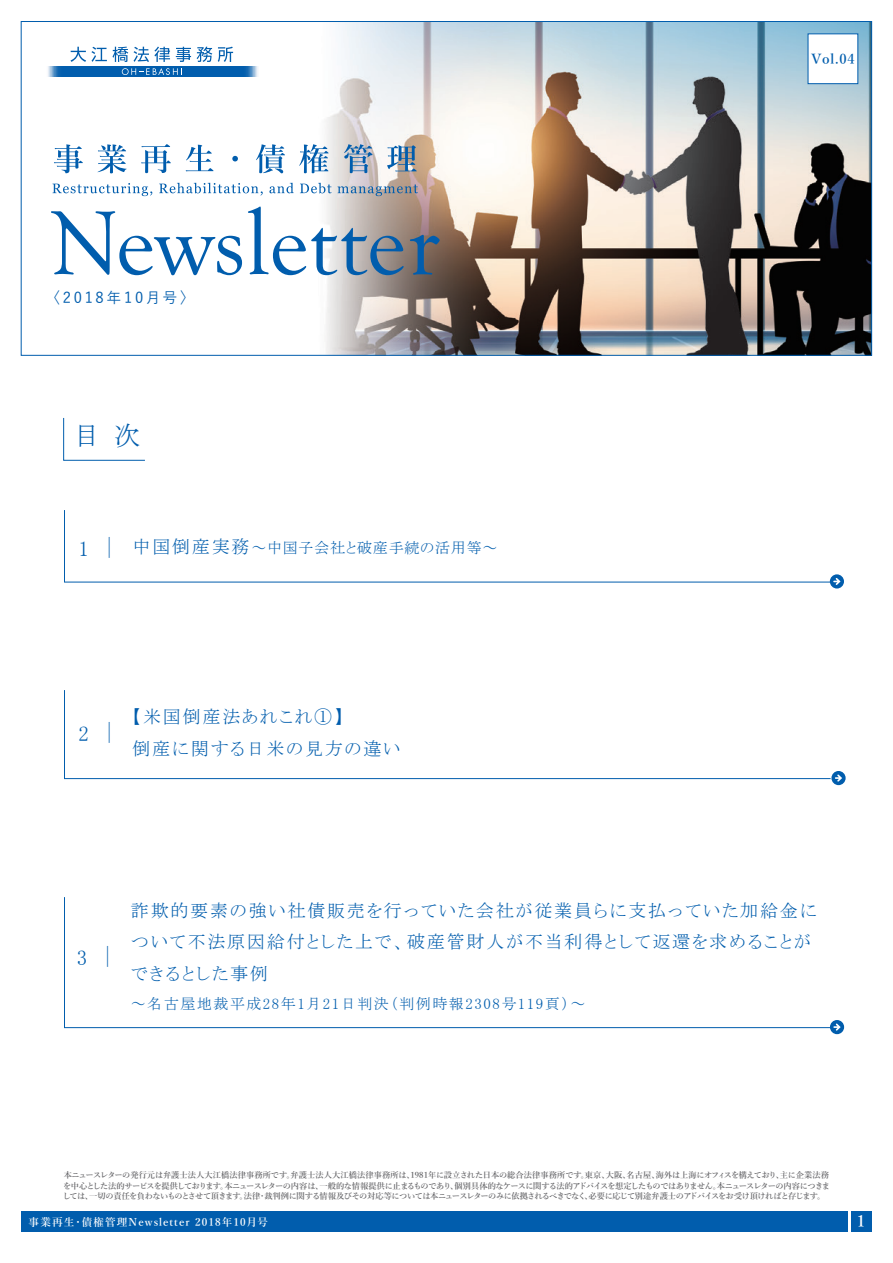
<style>
.page{position:relative;width:893px;height:1263px;background:#fff}
.page>*{position:absolute;margin:0;border:0;box-sizing:border-box;transform-origin:0 0}
.t1{font:27px "MS P Mincho";color:#015dad}
.t2{font:21px "MS P Mincho";color:#015dad}
.t3{font:18px/31.5px "MS P Mincho";letter-spacing:.1em;color:#015dad}
.t4{font:600 15.9px "Yu Mincho";color:#fff}
.t5{font:15px "MS P Mincho";letter-spacing:.1em;color:#015dad}
.t6{font:15px "MS P Mincho";letter-spacing:.05em;color:#015dad}
.t7{font:500 14.85px "Yu Gothic";letter-spacing:.18em;color:#015dad}
.t8{font:600 13.8px "Yu Mincho";color:#015dad}
.t9{font:600 10.65px "Yu Mincho";letter-spacing:.1em;color:#fff}
.t10{font:600 8.25px/10.5px "Yu Mincho";letter-spacing:-.085em;color:#636366;text-align:justify}
.s1{font-size:21px}
.s2{font-size:18px}
</style>
<div class="page">
<div style="left:851px;top:1211px;width:21px;height:21px;background:#015dad"></div>
<div style="left:21px;top:1211px;width:827px;height:21px;background:#015dad"></div>
<svg style="left:64px;top:510px;width:766px;height:73px"></svg>
<svg style="left:830px;top:574px;width:14px;height:14px"></svg>
<svg style="left:64px;top:690px;width:767px;height:89px"></svg>
<svg style="left:831px;top:771px;width:15px;height:14px"></svg>
<svg style="left:64px;top:897px;width:766px;height:131px"></svg>
<svg style="left:830px;top:1020px;width:14px;height:14px"></svg>
<svg style="left:63px;top:417px;width:82px;height:44px"></svg>
<img style="left:52px;top:23px;width:818px;height:331px">
<div style="left:808px;top:33px;width:50px;height:51px;background:#fff;border:1px solid #015dad"></div>
<svg style="left:71px;top:47px;width:15px;height:15px"></svg>
<svg style="left:92px;top:47px;width:15px;height:15px"></svg>
<svg style="left:113px;top:47px;width:15px;height:15px"></svg>
<svg style="left:134px;top:47px;width:36px;height:15px"></svg>
<svg style="left:176px;top:47px;width:15px;height:15px"></svg>
<svg style="left:197px;top:47px;width:15px;height:15px"></svg>
<svg style="left:218px;top:47px;width:15px;height:15px"></svg>
<div style="left:62px;top:66px;width:181px;height:11px;background:#015dad"></div>
<svg style="left:122px;top:68px;width:60px;height:7px"></svg>
<svg style="left:51px;top:211px;width:191px;height:64px"></svg>
<svg style="left:248px;top:206px;width:156px;height:69px"></svg>
<svg style="left:410px;top:235px;width:30px;height:40px"></svg>
<svg style="left:54px;top:144px;width:29px;height:29px"></svg>
<svg style="left:98px;top:144px;width:29px;height:29px"></svg>
<svg style="left:141px;top:144px;width:30px;height:29px"></svg>
<svg style="left:186px;top:145px;width:27px;height:26px"></svg>
<svg style="left:232px;top:156px;width:6px;height:5px"></svg>
<svg style="left:256px;top:144px;width:29px;height:29px"></svg>
<svg style="left:299px;top:144px;width:30px;height:29px"></svg>
<svg style="left:344px;top:144px;width:28px;height:29px"></svg>
<svg style="left:387px;top:145px;width:30px;height:27px"></svg>
<svg style="left:53px;top:183px;width:99px;height:13px"></svg>
<svg style="left:159px;top:183px;width:104px;height:13px"></svg>
<svg style="left:269px;top:183px;width:25px;height:10px"></svg>
<svg style="left:300px;top:183px;width:118px;height:13px"></svg>
<h3 class="t7" style="left:45px;top:284px;width:151px">〈2018年10月号〉</h3>
<h1 class="t1" style="left:73px;top:421px;width:69px">目 次</h1>
<h3 class="t6" style="left:78px;top:540px;width:420px"><span class="s1">1　|　</span><span class="s2">中国倒産実務</span>～中国子会社と破産手続の活用等～</h3>
<h3 class="t3" style="left:132px;top:701px;width:270px">【米国倒産法あれこれ①】<br>倒産に関する日米の見方の違い</h3>
<h2 class="t2" style="left:78px;top:722px;width:51px">2　|　</h2>
<h3 class="t8" style="left:811px;top:51px;width:45px">Vol.04</h3>
<h3 class="t3" style="left:131px;top:894px;width:687px">詐欺的要素の強い社債販売を行っていた会社が従業員らに支払っていた加給金について不法原因給付とした上で、破産管財人が不当利得として返還を求めることができるとした事例</h3>
<h3 class="t5" style="left:131px;top:996px;width:456px">～名古屋地裁平成28年1月21日判決（判例時報2308号119頁）～</h3>
<h2 class="t2" style="left:77px;top:946px;width:51px">3　|　</h2>
<p class="t10" style="left:63px;top:1170px;width:769px">本ニュースレターの発行元は弁護士法人大江橋法律事務所です。弁護士法人大江橋法律事務所は、1981年に設立された日本の総合法律事務所です。東京、大阪、名古屋、海外は上海にオフィスを構えており、主に企業法務を中心とした法的サービスを提供しております。本ニュースレターの内容は、一般的な情報提供に止まるものであり、個別具体的なケースに関する法的アドバイスを想定したものではありません。本ニュースレターの内容につきましては、一切の責任を負わないものとさせて頂きます。法律・裁判例に関する情報及びその対応等については本ニュースレターのみに依拠されるべきでなく、必要に応じて別途弁護士のアドバイスをお受け頂ければと存じます。</p>
<p class="t9" style="left:29px;top:1216px;width:241px">事業再生・債権管理Newsletter 2018年10月号</p>
<h3 class="t4" style="left:857px;top:1212px;width:10px">1</h3>
</div>
